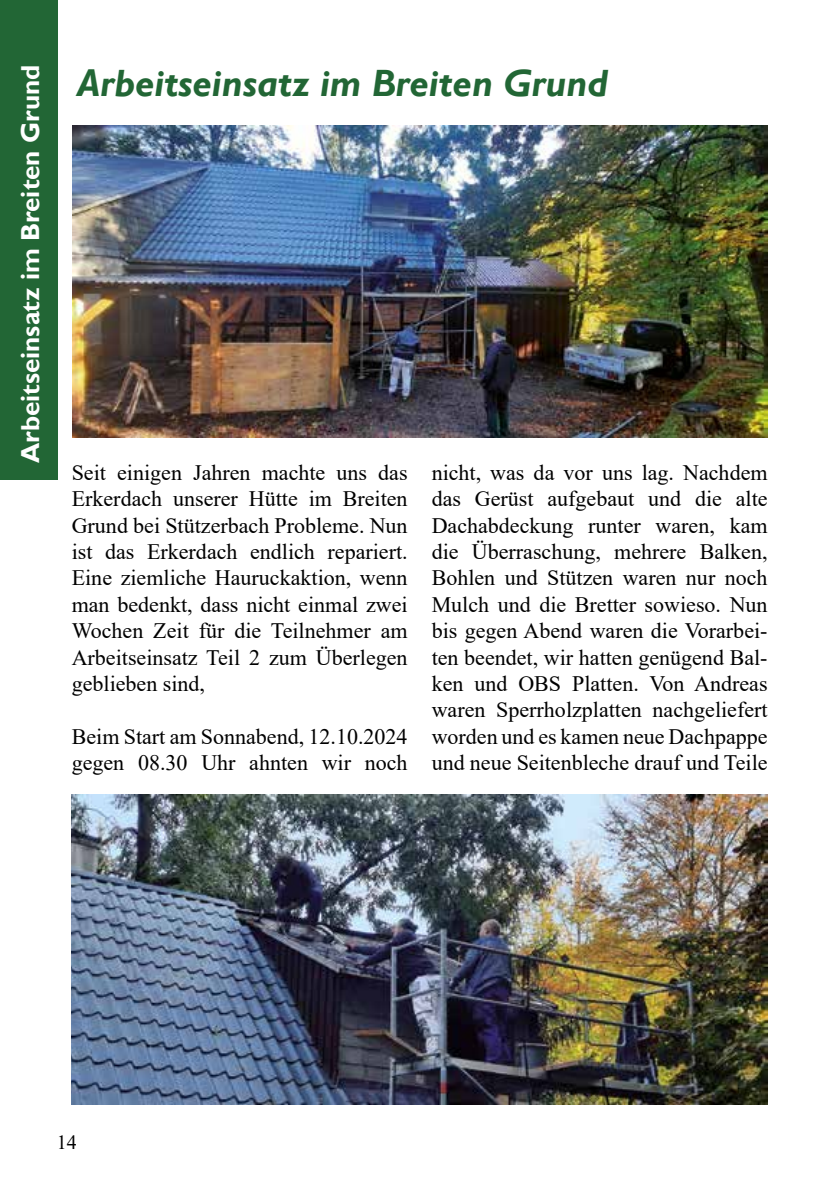
<style>
.page{position:relative;width:840px;height:1191px;background:#fff}
.page>*{position:absolute;margin:0;border:0;box-sizing:border-box;transform-origin:0 0}
.t1{font:italic 700 38px "Gill Sans";color:#226635}
.t2{font:700 26px "Gill Sans";color:#fff}
.t3{font:22px/26.4px "Times New Roman";color:#000;text-align:justify}
.t4{font:20px "Times New Roman";color:#000}
</style>
<div class="page">
<img style="left:73px;top:125px;width:694px;height:312px">
<img style="left:72px;top:794px;width:695px;height:310px">
<div style="left:0;top:0;width:57px;height:480px;background:#226635"></div>
<p class="t2" style="left:15px;top:463px;width:400px;rotate:-90deg">Arbeitseinsatz im Breiten Grund</p>
<h1 class="t1" style="left:77px;top:61px;width:532px">Arbeitseinsatz im Breiten Grund</h1>
<p class="t3" style="left:72px;top:458px;width:337px">Seit einigen Jahren machte uns das Erkerdach unserer Hütte im Breiten Grund bei Stützerbach Probleme. Nun ist das Erkerdach endlich repariert.<br>Eine ziemliche Hauruckaktion, wenn man bedenkt, dass nicht einmal zwei Wochen Zeit für die Teilnehmer am Arbeitseinsatz Teil 2 zum Überlegen geblieben sind,</p>
<p class="t3" style="left:72px;top:722px;width:337px">Beim Start am Sonnabend, 12.10.2024 gegen 08.30 Uhr ahnten wir noch</p>
<p class="t3" style="left:431px;top:458px;width:337px">nicht, was da vor uns lag. Nachdem das Gerüst aufgebaut und die alte Dachabdeckung runter waren, kam die Überraschung, mehrere Balken, Bohlen und Stützen waren nur noch Mulch und die Bretter sowieso. Nun bis gegen Abend waren die Vorarbei&shy;ten beendet, wir hatten genügend Bal&shy;ken und OBS Platten. Von Andreas waren Sperrholzplatten nachgeliefert worden und es kamen neue Dachpappe und neue Seitenbleche drauf und Teile</p>
<p class="t4" style="left:57px;top:1128px;width:21px">14</p>
</div>
